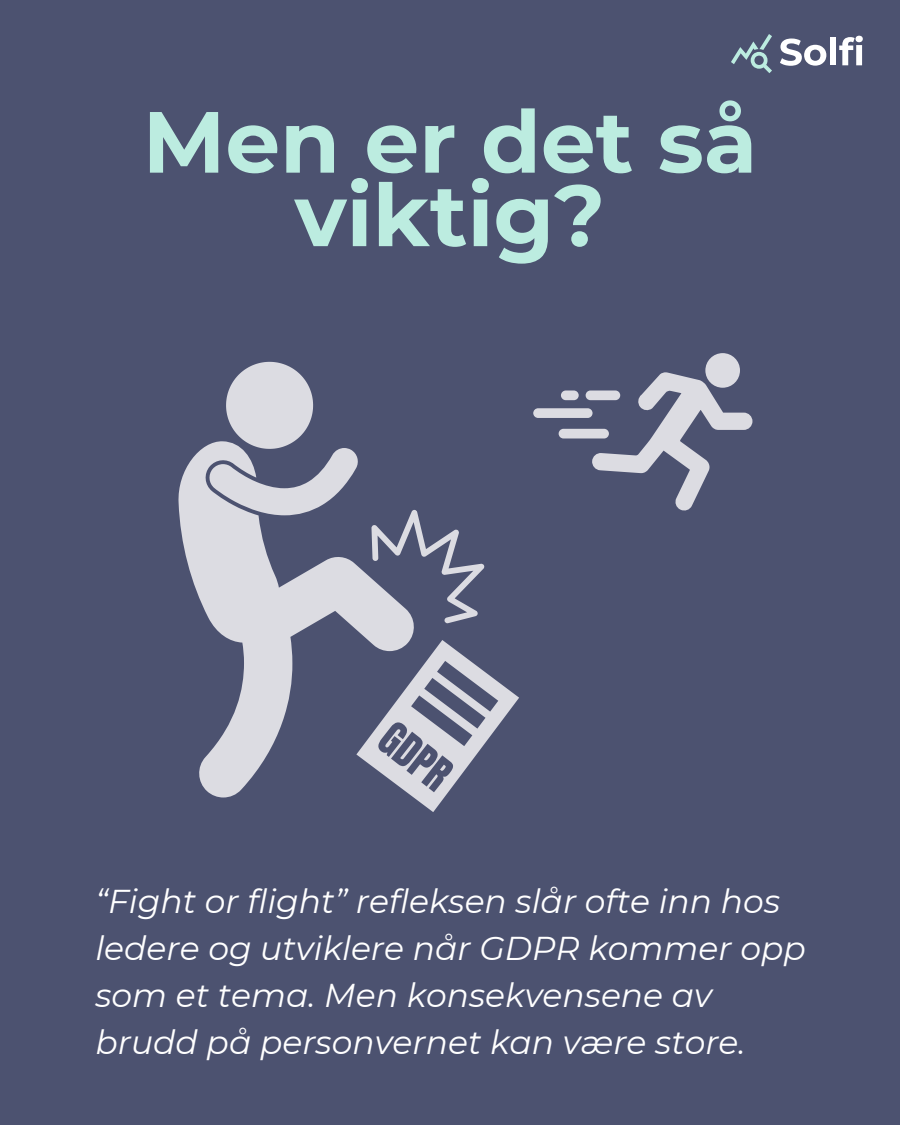
<style>
.page{position:relative;width:900px;height:1125px;background:#4c5270}
.page>*{position:absolute;margin:0;border:0;box-sizing:border-box;transform-origin:0 0}
.t1{font:700 86.6px/73.5px "Montserrat";color:#bcece0;text-align:center}
.t2{font:39.8px "Anton";color:#4c5270}
.t3{font:italic 33px/47.2px "Montserrat";color:#fff}
</style>
<div class="page">
<svg style="left:592px;top:372px;width:160px;height:139px"></svg>
<div style="left:705px;top:353px;width:35px;height:35px;background:#dcdce2;border-radius:50%"></div>
<div style="left:533px;top:408px;width:60px;height:10px;background:#dcdce2;border-radius:5px"></div>
<div style="left:559px;top:429px;width:50px;height:9px;background:#dcdce2;border-radius:5px"></div>
<div style="left:561px;top:390px;width:18px;height:10px;background:#dcdce2;border-radius:5px"></div>
<div style="left:586px;top:390px;width:34px;height:10px;background:#dcdce2;border-radius:5px"></div>
<svg style="left:178px;top:445px;width:237px;height:353px"></svg>
<svg style="left:371px;top:510px;width:114px;height:113px"></svg>
<svg style="left:208px;top:361px;width:150px;height:154px"></svg>
<svg style="left:356px;top:640px;width:163px;height:172px"></svg>
<svg style="left:731px;top:34px;width:41px;height:39px"></svg>
<svg style="left:780px;top:39px;width:46px;height:27px"></svg>
<div style="left:830px;top:37px;width:6px;height:28px;background:#fff"></div>
<svg style="left:839px;top:36px;width:24px;height:29px"></svg>
<h1 class="t1" style="left:143px;top:105px;width:616px">Men er det så viktig?</h1>
<p class="t2" style="left:402px;top:710px;width:78px;rotate:38deg">GDPR</p>
<p class="t3" style="left:95px;top:877px;width:712px">“Fight or flight” refleksen slår ofte inn hos ledere og utviklere når GDPR kommer opp som et tema. Men konsekvensene av brudd på personvernet kan være store.</p>
</div>
